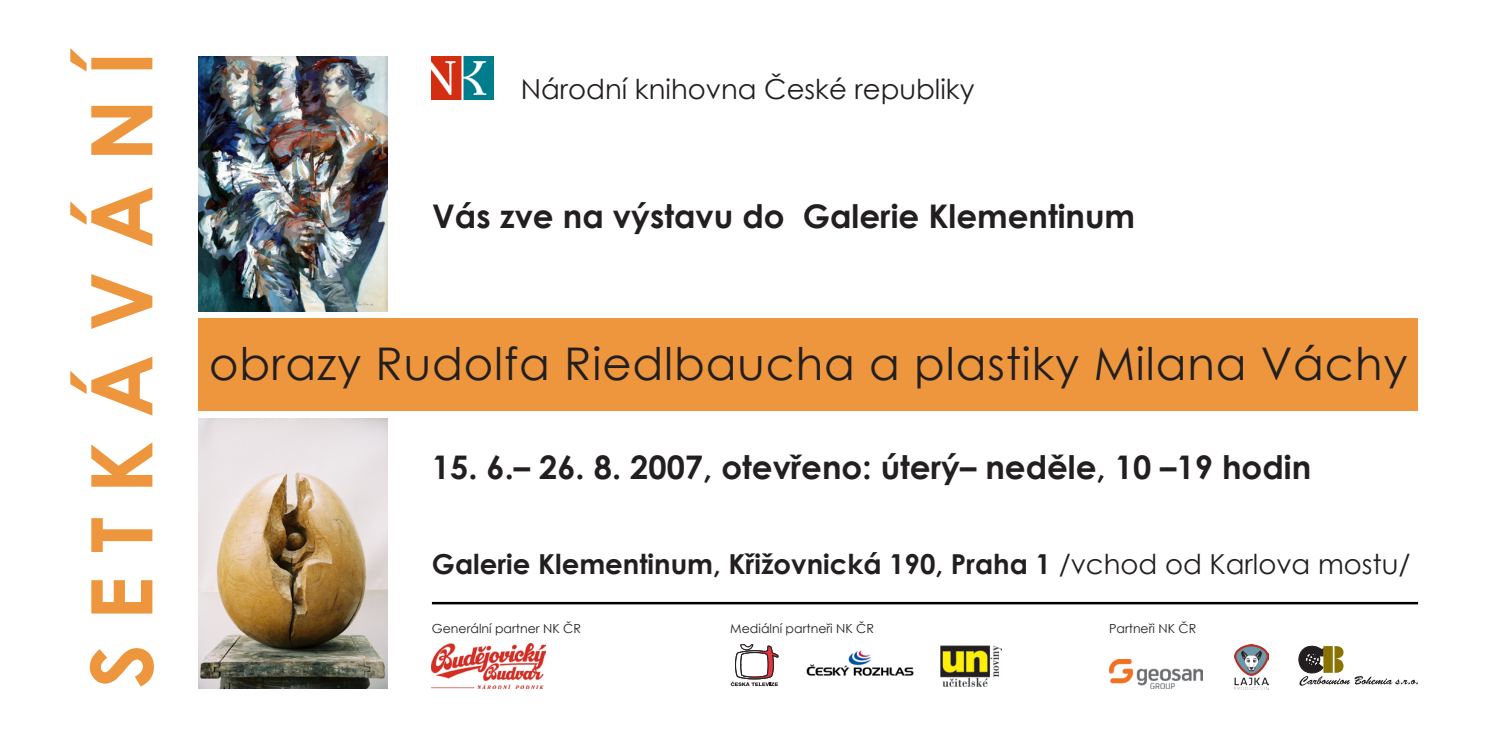
<style>
.page{position:relative;width:1489px;height:745px;background:#fff}
.page>*{position:absolute;margin:0;border:0;box-sizing:border-box;transform-origin:0 0}
.t1{font:700 85px "Century Gothic";letter-spacing:.275em;color:#ed963d}
.t2{font:45px "Century Gothic";letter-spacing:.02em;color:#231f20}
.t3{font:700 32.5px "Century Gothic";color:#231f20}
.t4{font:700 27.5px "Century Gothic";color:#231f20}
.t5{font:27.5px "Century Gothic";color:#231f20}
.t6{font:12.5px "Century Gothic";color:#231f20}
.s1{font-weight:400}
</style>
<div class="page">
<img style="left:198px;top:57px;width:189px;height:254px">
<img style="left:199px;top:418px;width:188px;height:269px">
<div style="left:198px;top:318px;width:1219px;height:92px;background:#ed963d"></div>
<img style="left:432px;top:57px;width:61px;height:43px">
<hr style="left:432px;top:601px;width:985px;height:3px;background:#000">
<img style="left:432px;top:643px;width:113px;height:44px">
<svg style="left:730px;top:644px;width:48px;height:41px"></svg>
<img style="left:806px;top:650px;width:108px;height:25px">
<img style="left:940px;top:645px;width:61px;height:41px">
<img style="left:1109px;top:659px;width:93px;height:28px">
<svg style="left:1298px;top:645px;width:119px;height:40px"></svg>
<img style="left:1234px;top:644px;width:34px;height:45px">
<p class="t1" style="left:57px;top:687px;width:641px;rotate:-90deg">SETKÁVÁNÍ</p>
<p class="t5" style="left:520px;top:70px;width:455px">Národní knihovna České republiky</p>
<p class="t3" style="left:432px;top:191px;width:704px">Vás zve na výstavu do Galerie Klementinum</p>
<p class="t2" style="left:209px;top:332px;width:1199px">obrazy Rudolfa Riedlbaucha a plastiky Milana Váchy</p>
<p class="t3" style="left:432px;top:441px;width:880px">15. 6.– 26. 8. 2007, otevřeno: úterý– neděle, 10 –19 hodin</p>
<p class="t4" style="left:432px;top:543px;width:980px">Galerie Klementinum, Křižovnická 190, Praha 1 <span class="s1">/vchod od Karlova mostu/</span></p>
<p class="t6" style="left:432px;top:619px;width:151px">Generální partner NK ČR</p>
<p class="t6" style="left:730px;top:619px;width:145px">Mediální partneři NK ČR</p>
<p class="t6" style="left:1108px;top:619px;width:89px">Partneři NK ČR</p>
</div>
